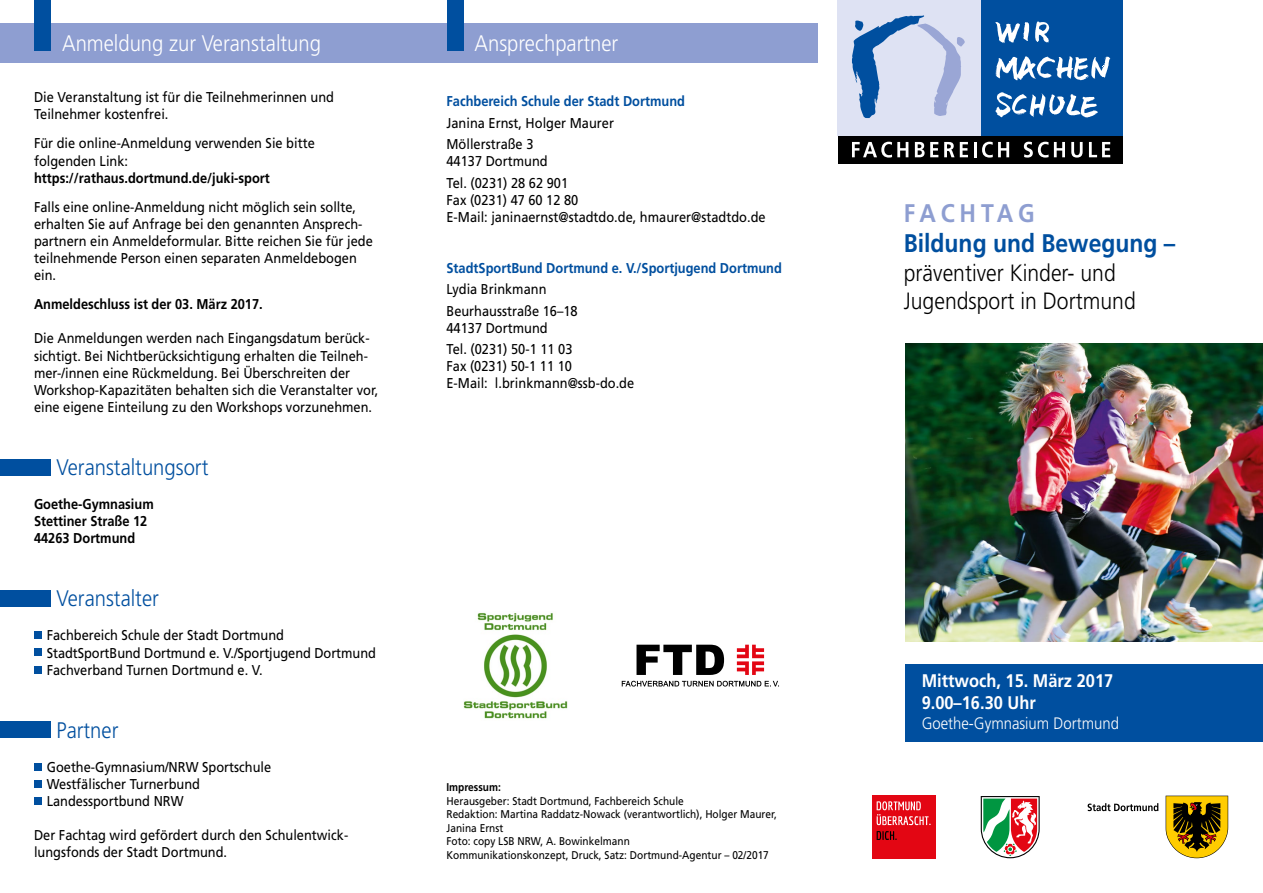
<style>
.page{position:relative;width:1263px;height:893px;background:#fff}
.page>*{position:absolute;margin:0;border:0;box-sizing:border-box;transform-origin:0 0}
.t1{font:700 25.5px "Frutiger LT";color:#004f9f;scale:.9 1}
.t2{font:700 25.5px "Frutiger LT";letter-spacing:.21em;color:#8e9ed1;scale:.9 1}
.t3{font:300 23.55px/28.2px "Frutiger LT";color:#000;scale:.9 1}
.t4{font:300 22.5px "Frutiger LT";color:#fff;scale:.9 1}
.t5{font:300 22.5px "Frutiger LT";color:#004f9f;scale:.9 1}
.t6{font:700 18.3px/21.9px "Frutiger LT";color:#fff;scale:.9 1}
.t7{font:300 16.65px "Frutiger LT";color:#fff;scale:.9 1}
.t8{font:14.25px/17.1px "Frutiger LT";color:#000;scale:.9 1}
.t9{font:700 14.25px/17.1px "Frutiger LT";color:#000;scale:.9 1}
.t10{font:700 14.25px "Frutiger LT";color:#004f9f;scale:.9 1}
.t11{font:11.25px/13.5px "Frutiger LT";color:#000;scale:.9 1}
.t12{font:700 11.25px "Frutiger LT";color:#000;scale:.9 1}
</style>
<div class="page">
<div style="left:0;top:23px;width:817px;height:40px;background:#8e9ed1"></div>
<svg style="left:981px;top:796px;width:59px;height:62px"></svg>
<div style="left:872px;top:795px;width:63px;height:64px;background:#e30613"></div>
<svg style="left:877px;top:831px;width:20px;height:9px"></svg>
<svg style="left:877px;top:801px;width:54px;height:24px"></svg>
<div style="left:981px;top:0;width:141px;height:136px;background:#004f9f"></div>
<div style="left:838px;top:0;width:143px;height:136px;background:#dee2f3"></div>
<div style="left:838px;top:136px;width:284px;height:28px;background:#000"></div>
<svg style="left:852px;top:142px;width:56px;height:16px"></svg>
<svg style="left:915px;top:142px;width:9px;height:15px"></svg>
<svg style="left:930px;top:142px;width:8px;height:15px"></svg>
<svg style="left:944px;top:142px;width:10px;height:15px"></svg>
<svg style="left:960px;top:142px;width:8px;height:15px"></svg>
<svg style="left:974px;top:142px;width:2px;height:15px"></svg>
<svg style="left:982px;top:142px;width:27px;height:16px"></svg>
<svg style="left:1024px;top:142px;width:41px;height:16px"></svg>
<svg style="left:1071px;top:142px;width:11px;height:16px"></svg>
<svg style="left:1089px;top:142px;width:21px;height:15px"></svg>
<svg style="left:1035px;top:21px;width:14px;height:21px"></svg>
<svg style="left:995px;top:22px;width:34px;height:21px"></svg>
<svg style="left:995px;top:56px;width:115px;height:25px"></svg>
<svg style="left:995px;top:92px;width:103px;height:25px"></svg>
<svg style="left:852px;top:15px;width:113px;height:103px"></svg>
<svg style="left:1165px;top:796px;width:63px;height:62px;background:#9b7e1d"></svg>
<svg style="left:1087px;top:803px;width:71px;height:8px"></svg>
<div style="left:34px;top:632px;width:7px;height:7px;background:#004f9f"></div>
<div style="left:34px;top:649px;width:7px;height:7px;background:#004f9f"></div>
<div style="left:34px;top:666px;width:7px;height:7px;background:#004f9f"></div>
<div style="left:34px;top:763px;width:7px;height:7px;background:#004f9f"></div>
<div style="left:34px;top:780px;width:7px;height:7px;background:#004f9f"></div>
<div style="left:34px;top:797px;width:7px;height:7px;background:#004f9f"></div>
<svg style="left:737px;top:645px;width:27px;height:30px"></svg>
<svg style="left:636px;top:645px;width:88px;height:30px"></svg>
<svg style="left:622px;top:681px;width:157px;height:6px"></svg>
<img style="left:463px;top:612px;width:105px;height:107px">
<div style="left:906px;top:664px;width:357px;height:77px;background:#004f9f"></div>
<img style="left:906px;top:343px;width:357px;height:299px">
<div style="left:34px;top:0;width:16px;height:51px;background:#004f9f"></div>
<div style="left:447px;top:0;width:16px;height:51px;background:#004f9f"></div>
<div style="left:0;top:459px;width:50px;height:16px;background:#004f9f"></div>
<div style="left:0;top:591px;width:50px;height:16px;background:#004f9f"></div>
<div style="left:0;top:722px;width:50px;height:16px;background:#004f9f"></div>
<h3 class="t4" style="left:62px;top:30px;width:289px">Anmeldung zur Veranstaltung</h3>
<p class="t8" style="left:34px;top:89px;width:335px">Die Veranstaltung ist für die Teilnehmerinnen und<br>Teilnehmer kostenfrei.</p>
<p class="t8" style="left:34px;top:135px;width:313px">Für die online-Anmeldung verwenden Sie bitte folgenden Link:</p>
<p class="t9" style="left:34px;top:169px;width:264px">https://rathaus.dortmund.de/juki-sport</p>
<p class="t8" style="left:34px;top:198px;width:378px">Falls eine online-Anmeldung nicht möglich sein sollte, erhalten Sie auf Anfrage bei den genannten Ansprech&shy;partnern ein Anmeldeformular. Bitte reichen Sie für jede teilnehmende Person einen separaten Anmeldebogen ein.</p>
<p class="t9" style="left:34px;top:296px;width:256px">Anmeldeschluss ist der 03. März 2017.</p>
<p class="t8" style="left:34px;top:330px;width:384px">Die Anmeldungen werden nach Eingangsdatum berück&shy;sichtigt. Bei Nichtberücksichtigung erhalten die Teilneh&shy;mer-/innen eine Rückmeldung. Bei Überschreiten der Workshop-Kapazitäten behalten sich die Veranstalter vor, eine eigene Einteilung zu den Workshops vorzunehmen.</p>
<h3 class="t5" style="left:57px;top:454px;width:170px">Veranstaltungsort</h3>
<p class="t9" style="left:34px;top:496px;width:135px">Goethe-Gymnasium<br>Stettiner Straße 12<br>44263 Dortmund</p>
<h3 class="t5" style="left:57px;top:586px;width:115px">Veranstalter</h3>
<p class="t8" style="left:47px;top:627px;width:367px">Fachbereich Schule der Stadt Dortmund<br>StadtSportBund Dortmund e. V./Sportjugend Dortmund<br>Fachverband Turnen Dortmund e. V.</p>
<h3 class="t5" style="left:57px;top:717px;width:70px">Partner</h3>
<p class="t8" style="left:47px;top:758px;width:251px">Goethe-Gymnasium/NRW Sportschule<br>Westfälischer Turnerbund<br>Landessportbund NRW</p>
<p class="t8" style="left:34px;top:827px;width:351px">Der Fachtag wird gefördert durch den Schulentwick&shy;lungsfonds der Stadt Dortmund.</p>
<h3 class="t4" style="left:475px;top:30px;width:161px">Ansprechpartner</h3>
<p class="t10" style="left:446px;top:93px;width:266px">Fachbereich Schule der Stadt Dortmund</p>
<p class="t8" style="left:446px;top:112px;width:188px;line-height:21.3px">Janina Ernst, Holger Maurer<br>Möllerstraße 3</p>
<p class="t8" style="left:446px;top:151px;width:137px;line-height:21.3px">44137 Dortmund<br>Tel. (0231) 28 62 901</p>
<p class="t8" style="left:446px;top:191px;width:356px">Fax (0231) 47 60 12 80<br>E-Mail: janinaernst@stadtdo.de, hmaurer@stadtdo.de</p>
<p class="t10" style="left:446px;top:260px;width:374px">StadtSportBund Dortmund e. V./Sportjugend Dortmund</p>
<p class="t8" style="left:446px;top:279px;width:147px;line-height:21.3px">Lydia Brinkmann<br>Beurhausstraße 16–18</p>
<p class="t8" style="left:446px;top:317px;width:141px;line-height:21.3px">44137 Dortmund<br>Tel. (0231) 50-1 11 03</p>
<p class="t8" style="left:446px;top:358px;width:210px">Fax (0231) 50-1 11 10<br>E-Mail: l.brinkmann@ssb-do.de</p>
<p class="t12" style="left:446px;top:781px;width:62px">Impressum:</p>
<p class="t11" style="left:446px;top:794px;width:369px">Herausgeber: Stadt Dortmund, Fachbereich Schule<br>Redaktion: Martina Raddatz-Nowack (verantwortlich), Holger Maurer, Janina Ernst<br>Foto: copy LSB NRW, A. Bowinkelmann<br>Kommunikationskonzept, Druck, Satz: Dortmund-Agentur – 02/2017</p>
<h1 class="t2" style="left:904px;top:198px;width:147px">FACHTAG</h1>
<h1 class="t1" style="left:904px;top:229px;width:303px">Bildung und Bewegung –</h1>
<h2 class="t3" style="left:904px;top:259px;width:259px">präventiver Kinder- und<br>Jugendsport in Dortmund</h2>
<p class="t6" style="left:922px;top:670px;width:214px">Mittwoch, 15. März 2017<br>9.00–16.30 Uhr</p>
<p class="t7" style="left:922px;top:714px;width:221px">Goethe-Gymnasium Dortmund</p>
</div>
